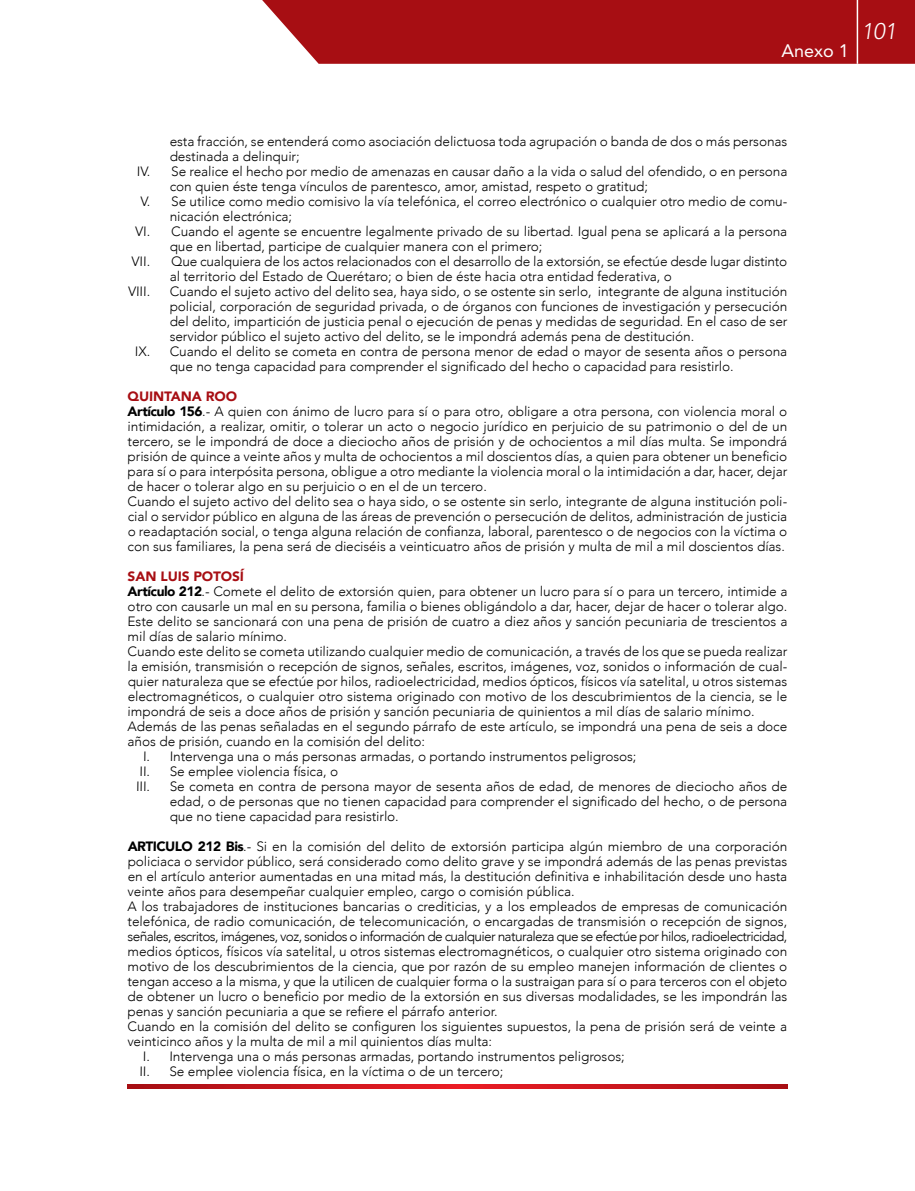
<style>
.page{position:relative;width:915px;height:1191px;background:#fff}
.page>*{position:absolute;margin:0;border:0;box-sizing:border-box;transform-origin:0 0}
.t1{font:italic 300 22.5px "Avenir LT Std";color:#fff}
.t2{font:18px "Avenir LT Std";color:#fff}
.t3{font:300 13.5px/15px "Avenir";color:#000}
.t4{font:900 13.5px "Avenir";color:#a70e13}
.s1{font-weight:900;color:#a70e13}
.s2{font-weight:900}
</style>
<div class="page">
<div style="left:262px;top:0;width:652px;height:64px;background:#a70e13"></div>
<hr style="left:856px;top:0;width:1px;height:64px;background:#fff">
<svg style="left:128px;top:1084px;width:659px;height:5px;background:#c8161c"></svg>
<h2 class="t2" style="left:781px;top:40px;width:69px">Anexo 1</h2>
<h1 class="t1" style="left:861px;top:18px;width:37px">101</h1>
<p class="t3" style="left:170px;top:133px;width:619px">esta fracción, se entenderá como asociación delictuosa toda agrupación o banda de dos o más personas</p>
<p class="t3" style="left:170px;top:148px;width:132px">destinada a delinquir;</p>
<p class="t3" style="left:137px;top:163px;width:652px">IV. Se realice el hecho por medio de amenazas en causar daño a la vida o salud del ofendido, o en persona</p>
<p class="t3" style="left:170px;top:178px;width:480px">con quien éste tenga vínculos de parentesco, amor, amistad, respeto o gratitud;</p>
<p class="t3" style="left:140px;top:193px;width:648px">V. Se utilice como medio comisivo la vía telefónica, el correo electrónico o cualquier otro medio de comu-</p>
<p class="t3" style="left:170px;top:208px;width:124px">nicación electrónica;</p>
<p class="t3" style="left:135px;top:223px;width:653px">VI. Cuando el agente se encuentre legalmente privado de su libertad. Igual pena se aplicará a la persona</p>
<p class="t3" style="left:170px;top:238px;width:374px">que en libertad, participe de cualquier manera con el primero;</p>
<p class="t3" style="left:132px;top:253px;width:20px">VII.</p>
<p class="t3" style="left:170px;top:253px;width:619px">Que cualquiera de los actos relacionados con el desarrollo de la extorsión, se efectúe desde lugar distinto al territorio del Estado de Querétaro; o bien de éste hacia otra entidad federativa, o</p>
<p class="t3" style="left:128px;top:283px;width:24px">VIII.</p>
<p class="t3" style="left:170px;top:283px;width:619px">Cuando el sujeto activo del delito sea, haya sido, o se ostente sin serlo, integrante de alguna institución</p>
<p class="t3" style="left:170px;top:298px;width:619px">policial, corporación de seguridad privada, o de órganos con funciones de investigación y persecución</p>
<p class="t3" style="left:170px;top:313px;width:619px">del delito, impartición de justicia penal o ejecución de penas y medidas de seguridad. En el caso de ser</p>
<p class="t3" style="left:170px;top:328px;width:526px">servidor público el sujeto activo del delito, se le impondrá además pena de destitución.</p>
<p class="t3" style="left:135px;top:343px;width:654px">IX. Cuando el delito se cometa en contra de persona menor de edad o mayor de sesenta años o persona</p>
<p class="t3" style="left:170px;top:358px;width:565px">que no tenga capacidad para comprender el significado del hecho o capacidad para resistirlo.</p>
<p class="t3" style="left:127px;top:388px;width:661px"><span class="s1">QUINTANA ROO<br></span><span class="s2">Artículo 156</span>.- A quien con ánimo de lucro para sí o para otro, obligare a otra persona, con violencia moral o intimidación, a realizar, omitir, o tolerar un acto o negocio jurídico en perjuicio de su patrimonio o del de un tercero, se le impondrá de doce a dieciocho años de prisión y de ochocientos a mil días multa. Se impondrá prisión de quince a veinte años y multa de ochocientos a mil doscientos días, a quien para obtener un beneficio para sí o para interpósita persona, obligue a otro mediante la violencia moral o la intimidación a dar, hacer, dejar de hacer o tolerar algo en su perjuicio o en el de un tercero.<br>Cuando el sujeto activo del delito sea o haya sido, o se ostente sin serlo, integrante de alguna institución poli&shy;cial o servidor público en alguna de las áreas de prevención o persecución de delitos, administración de justicia o readaptación social, o tenga alguna relación de confianza, laboral, parentesco o de negocios con la víctima o con sus familiares, la pena será de dieciséis a veinticuatro años de prisión y multa de mil a mil doscientos días.</p>
<p class="t4" style="left:128px;top:564px;width:118px">SAN LUIS POTOSÍ</p>
<p class="t3" style="left:128px;top:583px;width:661px"><span class="s2">Artículo 212</span>.- Comete el delito de extorsión quien, para obtener un lucro para sí o para un tercero, intimide a</p>
<p class="t3" style="left:128px;top:598px;width:661px">otro con causarle un mal en su persona, familia o bienes obligándolo a dar, hacer, dejar de hacer o tolerar algo.</p>
<p class="t3" style="left:128px;top:613px;width:661px">Este delito se sancionará con una pena de prisión de cuatro a diez años y sanción pecuniaria de trescientos a</p>
<p class="t3" style="left:128px;top:628px;width:161px">mil días de salario mínimo.</p>
<p class="t3" style="left:128px;top:643px;width:661px">Cuando este delito se cometa utilizando cualquier medio de comunicación, a través de los que se pueda realizar</p>
<p class="t3" style="left:128px;top:658px;width:661px">la emisión, transmisión o recepción de signos, señales, escritos, imágenes, voz, sonidos o información de cual-</p>
<p class="t3" style="left:128px;top:673px;width:661px">quier naturaleza que se efectúe por hilos, radioelectricidad, medios ópticos, físicos vía satelital, u otros sistemas</p>
<p class="t3" style="left:128px;top:688px;width:661px">electromagnéticos, o cualquier otro sistema originado con motivo de los descubrimientos de la ciencia, se le</p>
<p class="t3" style="left:128px;top:703px;width:628px">impondrá de seis a doce años de prisión y sanción pecuniaria de quinientos a mil días de salario mínimo.</p>
<p class="t3" style="left:128px;top:718px;width:661px">Además de las penas señaladas en el segundo párrafo de este artículo, se impondrá una pena de seis a doce</p>
<p class="t3" style="left:128px;top:733px;width:299px">años de prisión, cuando en la comisión del delito:</p>
<p class="t3" style="left:143px;top:748px;width:495px">I. Intervenga una o más personas armadas, o portando instrumentos peligrosos;</p>
<p class="t3" style="left:140px;top:763px;width:200px">II. Se emplee violencia física, o</p>
<p class="t3" style="left:136px;top:778px;width:16px">III.</p>
<p class="t3" style="left:170px;top:778px;width:619px;text-align:justify">Se cometa en contra de persona mayor de sesenta años de edad, de menores de dieciocho años de edad, o de personas que no tienen capacidad para comprender el significado del hecho, o de persona que no tiene capacidad para resistirlo.</p>
<p class="t3" style="left:128px;top:838px;width:661px"><span class="s2">ARTICULO 212 Bis</span>.- Si en la comisión del delito de extorsión participa algún miembro de una corporación</p>
<p class="t3" style="left:128px;top:853px;width:661px">policiaca o servidor público, será considerado como delito grave y se impondrá además de las penas previstas</p>
<p class="t3" style="left:128px;top:868px;width:661px">en el artículo anterior aumentadas en una mitad más, la destitución definitiva e inhabilitación desde uno hasta</p>
<p class="t3" style="left:128px;top:883px;width:448px">veinte años para desempeñar cualquier empleo, cargo o comisión pública.</p>
<p class="t3" style="left:128px;top:898px;width:661px">A los trabajadores de instituciones bancarias o crediticias, y a los empleados de empresas de comunicación</p>
<p class="t3" style="left:128px;top:913px;width:661px">telefónica, de radio comunicación, de telecomunicación, o encargadas de transmisión o recepción de signos,</p>
<p class="t3" style="left:128px;top:928px;width:661px">señales, escritos, imágenes, voz, sonidos o información de cualquier naturaleza que se efectúe por hilos, radioelectricidad,</p>
<p class="t3" style="left:128px;top:943px;width:661px">medios ópticos, físicos vía satelital, u otros sistemas electromagnéticos, o cualquier otro sistema originado con</p>
<p class="t3" style="left:127px;top:958px;width:661px">motivo de los descubrimientos de la ciencia, que por razón de su empleo manejen información de clientes o</p>
<p class="t3" style="left:127px;top:973px;width:661px">tengan acceso a la misma, y que la utilicen de cualquier forma o la sustraigan para sí o para terceros con el objeto</p>
<p class="t3" style="left:127px;top:988px;width:661px">de obtener un lucro o beneficio por medio de la extorsión en sus diversas modalidades, se les impondrán las</p>
<p class="t3" style="left:127px;top:1003px;width:372px">penas y sanción pecuniaria a que se refiere el párrafo anterior.</p>
<p class="t3" style="left:127px;top:1018px;width:661px">Cuando en la comisión del delito se configuren los siguientes supuestos, la pena de prisión será de veinte a</p>
<p class="t3" style="left:127px;top:1033px;width:366px">veinticinco años y la multa de mil a mil quinientos días multa:</p>
<p class="t3" style="left:143px;top:1048px;width:483px">I. Intervenga una o más personas armadas, portando instrumentos peligrosos;</p>
<p class="t3" style="left:139px;top:1063px;width:365px">II. Se emplee violencia física, en la víctima o de un tercero;</p>
</div>
